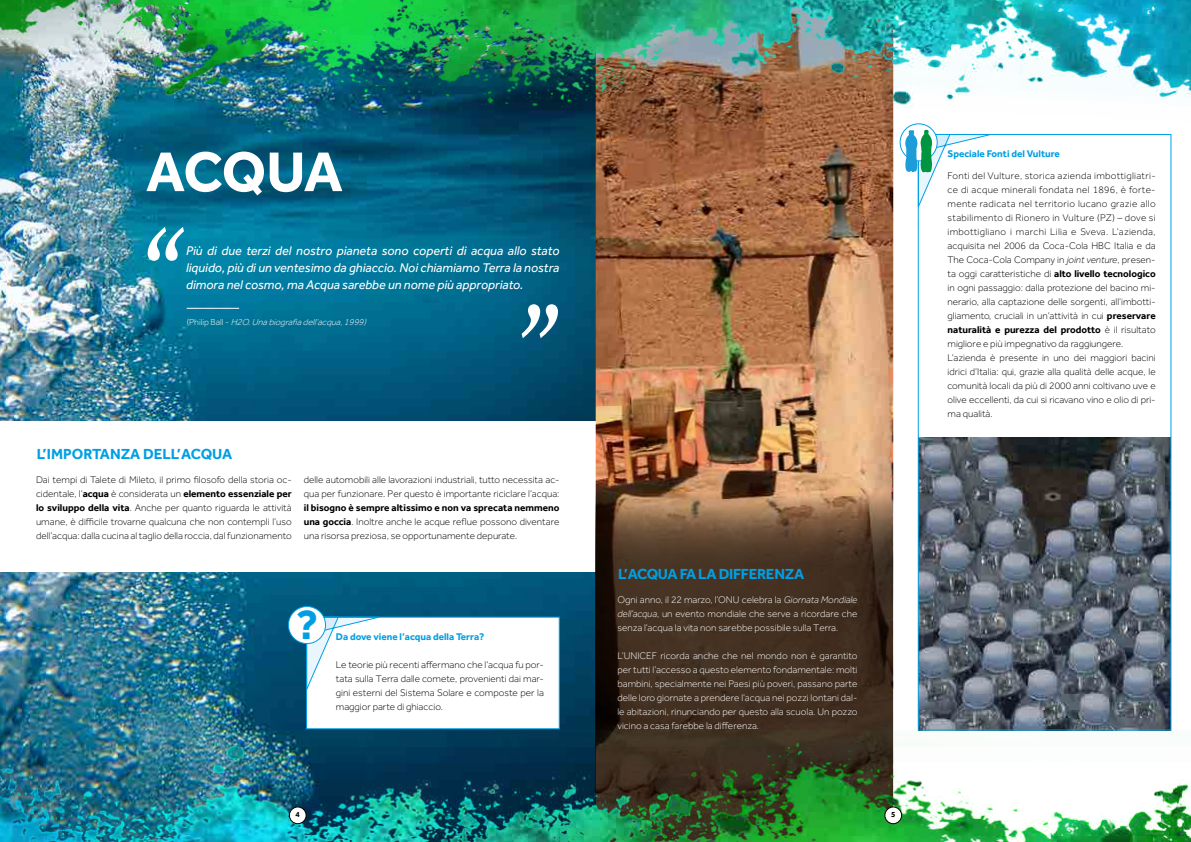
<style>
.page{position:relative;width:1191px;height:842px;background:#fff}
.page>*{position:absolute;margin:0;border:0;box-sizing:border-box;transform-origin:0 0}
.t1{font:141px "Monotype Corsiva";color:#fff}
.t2{font:700 57.8px "Effra Corp";letter-spacing:-.025em;color:#fff}
.t3{font:700 42px "Effra";color:#009fe3}
.t4{font:700 15px "Effra Corp";color:#009fe3}
.t5{font:700 15px "Effra Corp";letter-spacing:-.02em;color:#009fe3}
.t6{font:italic 13px/17px "Effra";color:#fff;text-align:justify}
.t7{font:300 10px/14px "Effra";color:#000;text-align:justify}
.t8{font:300 10px/14px "Effra";color:#fff;text-align:justify}
.t9{font:700 10px "Effra Corp";color:#000}
.t10{font:700 10px "Effra";color:#009fe3}
.t11{font:italic 300 9px "Effra";color:#fff}
.t12{font:700 8px "Effra";color:#000}
.s1{font-style:normal}
.s2{font-family:"Effra Corp";font-weight:700}
.s3{font-style:italic}
.s4{font-family:"Effra";font-weight:300}
</style>
<div class="page">
<img style="left:0;top:573px;width:595px;height:157px">
<img style="left:0;top:241px;width:595px;height:180px">
<img style="left:595px;top:241px;width:298px;height:251px">
<svg style="left:595px;top:492px;width:298px;height:238px;background:#4d3827"></svg>
<img style="left:0;top:0;width:1191px;height:241px">
<hr style="left:187px;top:308px;width:52px;height:1px;background:#fff">
<div style="left:306px;top:617px;width:254px;height:112px;background:#fff"></div>
<svg style="left:304px;top:617px;width:75px;height:73px"></svg>
<div style="left:288px;top:606px;width:37px;height:37px;background:#fff;border-radius:50%"></div>
<div style="left:288px;top:606px;width:38px;height:38px;border:1px solid #009fe3;border-radius:50%"></div>
<div style="left:918px;top:134px;width:253px;height:596px;background:#fff"></div>
<img style="left:919px;top:438px;width:250px;height:290px">
<div style="left:917px;top:134px;width:254px;height:596px;border:1px solid #009fe3"></div>
<svg style="left:900px;top:124px;width:37px;height:37px"></svg>
<div style="left:899px;top:123px;width:38px;height:38px;border:1px solid #009fe3;border-radius:50%"></div>
<img style="left:0;top:730px;width:1191px;height:112px">
<div style="left:885px;top:807px;width:16px;height:17px;background:#fff;border-radius:50%"></div>
<div style="left:884px;top:807px;width:18px;height:17px;border:1px solid #000;border-radius:50%"></div>
<div style="left:289px;top:807px;width:17px;height:17px;background:#fff;border-radius:50%"></div>
<div style="left:289px;top:807px;width:17px;height:17px;border:1px solid #000;border-radius:50%"></div>
<svg style="left:905px;top:130px;width:86px;height:77px"></svg>
<h2 class="t2" style="left:146px;top:137px;width:198px">ACQUA</h2>
<h1 class="t1" style="left:122px;top:195px;width:49px">“</h1>
<h3 class="t6" style="left:186px;top:242px;width:375px">Più di due terzi del nostro pianeta sono coperti di acqua allo stato liquido, più di un ventesimo da ghiaccio. Noi chiamiamo Terra la nostra dimora nel cosmo, ma Acqua sarebbe un nome più appropriato.</h3>
<p class="t11" style="left:187px;top:317px;width:183px"><span class="s1">( P h i l i p B a l l -</span> H2O.Unabiografiadell’acqua,1999)</p>
<h3 class="t4" style="left:37px;top:445px;width:197px">L’IMPORTANZA DELL’ACQUA</h3>
<h1 class="t1" style="left:583px;top:370px;width:49px;rotate:-180deg">“</h1>
<p class="t7" style="left:36px;top:473px;width:257px">Dai tempi di Talete di Mileto, il primo filosofo della storia oc&shy;cidentale, l’<span class="s2">acqua</span> è considerata un <span class="s2">elemento essenziale per lo sviluppo della vita</span>. Anche per quanto riguarda le attività umane, è difficile trovarne qualcuna che non contempli l’uso dell’acqua: dalla cucina al taglio della roccia, dal funzionamento</p>
<p class="t7" style="left:304px;top:473px;width:257px">delle automobili alle lavorazioni industriali, tutto necessita ac&shy;qua per funzionare. Per questo è importante riciclare l’acqua:</p>
<p class="t9" style="left:304px;top:502px;width:257px">il bisogno è sempre altissimo e non va sprecata nemmeno</p>
<p class="t7" style="left:304px;top:515px;width:257px"><span class="s2">una goccia</span>. Inoltre anche le acque reflue possono diventare una risorsa preziosa, se opportunamente depurate.</p>
<h3 class="t3" style="left:296px;top:599px;width:24px">?</h3>
<p class="t10" style="left:336px;top:630px;width:150px">Da dove viene l’acqua della Terra?</p>
<p class="t7" style="left:336px;top:657px;width:210px">Le teorie più recenti affermano che l’acqua fu por&shy;tata sulla Terra dalle comete, provenienti dai mar&shy;gini esterni del Sistema Solare e composte per la maggior parte di ghiaccio.</p>
<h3 class="t5" style="left:618px;top:564px;width:187px">L’ACQUA FA LA DIFFERENZA</h3>
<p class="t8" style="left:617px;top:593px;width:241px">Ogni anno, il 22 marzo, l’ONU celebra la <span class="s3">Giornata Mondiale dell’acqua</span>, un evento mondiale che serve a ricordare che senza l’acqua la vita non sarebbe possibile sulla Terra.</p>
<p class="t8" style="left:617px;top:649px;width:241px">L’UNICEF ricorda anche che nel mondo non è garantito per tutti l’accesso a questo elemento fondamentale: molti bambini, specialmente nei Paesi più poveri, passano parte delle loro giornate a prendere l’acqua nei pozzi lontani dal&shy;le abitazioni, rinunciando per questo alla scuola. Un pozzo vicino a casa farebbe la differenza.</p>
<p class="t12" style="left:295px;top:810px;width:6px">4</p>
<p class="t12" style="left:891px;top:810px;width:6px">5</p>
<p class="t10" style="left:947px;top:147px;width:114px">Speciale Fonti del Vulture</p>
<p class="t7" style="left:947px;top:168px;width:210px">Fonti del Vulture, storica azienda imbottigliatri&shy;ce di acque minerali fondata nel 1896, è forte&shy;mente radicata nel territorio lucano grazie allo stabilimento di Rionero in Vulture (PZ) – dove si imbottigliano i marchi Lilia e Sveva. L’azienda, acquisita nel 2006 da Coca-Cola HBC Italia e da The Coca-Cola Company in <span class="s3">joint venture</span>, presen&shy;ta oggi caratteristiche di <span class="s2">alto livello tecnologico </span>in ogni passaggio: dalla protezione del bacino mi&shy;nerario, alla captazione delle sorgenti, all’imbotti&shy;gliamento, cruciali in un’attività in cui <span class="s2">preservare</span></p>
<p class="t9" style="left:947px;top:323px;width:210px">naturalità e purezza del prodotto <span class="s4">è il risultato</span></p>
<p class="t7" style="left:947px;top:336px;width:210px;text-align:left">migliore e più impegnativo da raggiungere.<br>L’azienda è presente in uno dei maggiori bacini idrici d’Italia: qui, grazie alla qualità delle acque, le comunità locali da più di 2000 anni coltivano uve e olive eccellenti, da cui si ricavano vino e olio di pri&shy;ma qualità.</p>
</div>
